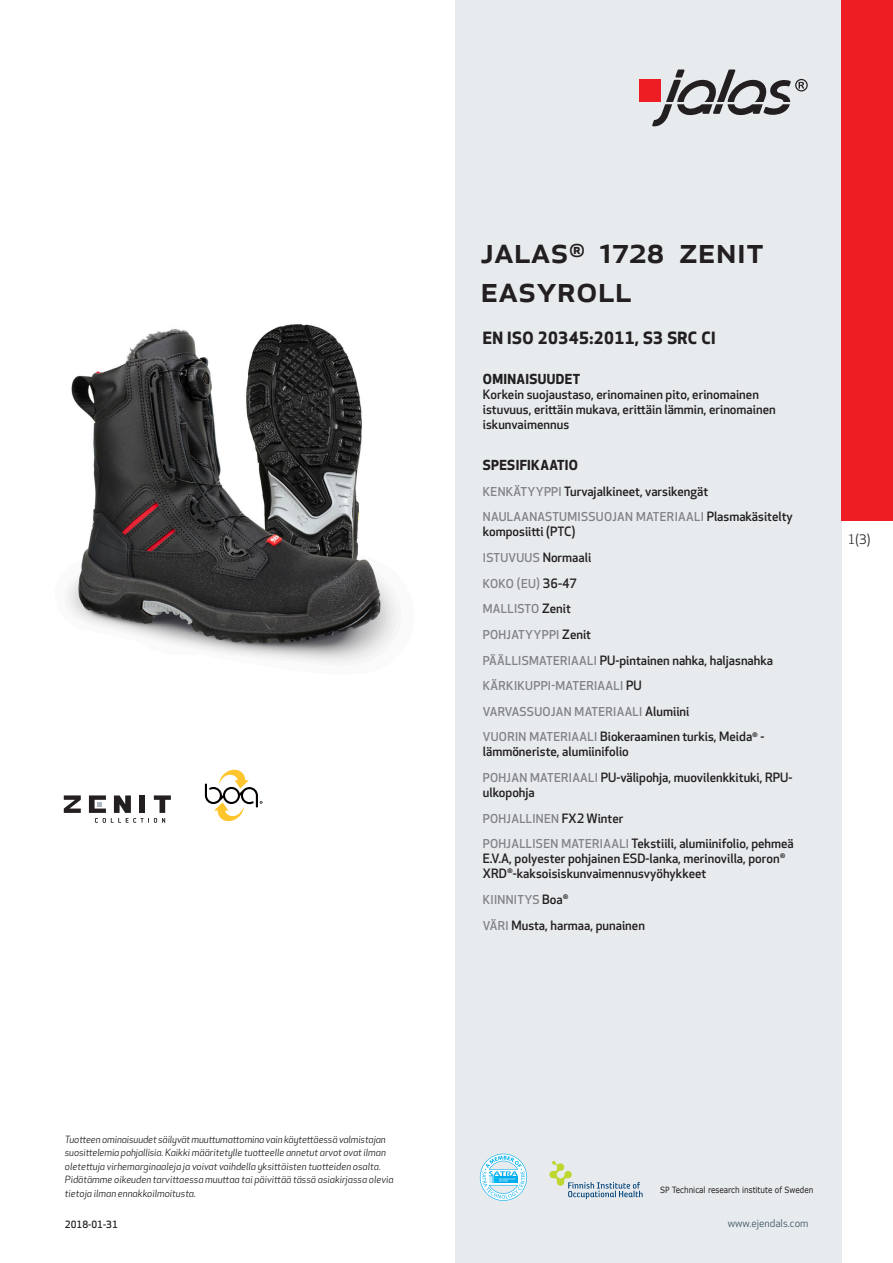
<style>
.page{position:relative;width:893px;height:1263px;background:#fff}
.page>*{position:absolute;margin:0;border:0;box-sizing:border-box;transform-origin:0 0}
.prodname{font:500 36px/39px "Apex New";color:#231f20}
.Funktion_body{font:700 16.5px "Apex New";letter-spacing:.025em;color:#231f20}
.Funktion_body-2{font:700 13.5px "Apex New";letter-spacing:.025em;color:#231f20}
.t1{font:12.75px "Apex New";color:#231f20}
.Funktion_body-3{font:500 12.6px/15px "Apex New";color:#231f20}
.Funktion_body-4{font:500 12px "Apex New";letter-spacing:.025em;color:#808285}
.t2{font:10.5px "Apex New";color:#405968}
.t3{font:italic 9.75px/13.5px "Apex New";color:#231f20}
.Sidfot_datum{font:500 9.75px "Apex New";color:#231f20}
.t4{font:8.55px "Verdana";color:#231f20;scale:.85 1}
.s1{font-size:12px;color:#808285}
.s2{font-size:12.6px;color:#231f20}
</style>
<div class="page">
<div style="left:455px;top:0;width:387px;height:1263px;background:#e8ebee"></div>
<svg style="left:549px;top:1161px;width:94px;height:38px"></svg>
<svg style="left:480px;top:1154px;width:47px;height:47px"></svg>
<div style="left:639px;top:80px;width:22px;height:22px;background:#ee1d23"></div>
<svg style="left:652px;top:70px;width:156px;height:56px"></svg>
<div style="left:842px;top:0;width:51px;height:520px;background:#ee1d23"></div>
<img style="left:68px;top:324px;width:329px;height:339px">
<svg style="left:64px;top:795px;width:17px;height:18px"></svg>
<svg style="left:89px;top:795px;width:82px;height:28px"></svg>
<svg style="left:205px;top:770px;width:58px;height:51px"></svg>
<p class="t3" style="left:65px;top:1132px;width:330px">Tuotteen ominaisuudet säilyvät muuttumattomina vain käytettäessä valmistajan suosittelemia pohjallisia. Kaikki määritetylle tuotteelle annetut arvot ovat ilman oletettuja virhemarginaaleja ja voivat vaihdella yksittäisten tuotteiden osalta.<br>Pidätämme oikeuden tarvittaessa muuttaa tai päivittää tässä asiakirjassa olevia tietoja ilman ennakkoilmoitusta.</p>
<p class="Sidfot_datum" style="left:65px;top:1218px;width:54px">2018-01-31</p>
<p class="prodname" style="left:480px;top:230px;width:285px">JALAS<sup>®</sup> 1728 Zenit<br>Easyroll</p>
<p class="Funktion_body" style="left:483px;top:326px;width:234px">EN ISO 20345:2011, S3 SRC CI</p>
<p class="Funktion_body-2" style="left:483px;top:370px;width:99px">OMINAISUUDET</p>
<p class="Funktion_body-3" style="left:483px;top:387px;width:294px">Korkein suojaustaso, erinomainen pito, erinomainen istuvuus, erittäin mukava, erittäin lämmin, erinomainen iskunvaimennus</p>
<p class="Funktion_body-2" style="left:483px;top:455px;width:97px">SPESIFIKAATIO</p>
<p class="Funktion_body-3" style="left:483px;top:483px;width:227px"><span class="s1">KENKÄTYYPPI</span> Turvajalkineet, varsikengät</p>
<p class="Funktion_body-4" style="left:483px;top:509px;width:311px">NAULAANASTUMISSUOJAN MATERIAALI <span class="s2">Plasmakäsitelty</span></p>
<p class="Funktion_body-3" style="left:483px;top:524px;width:94px">komposiitti (PTC)</p>
<p class="Funktion_body-4" style="left:483px;top:550px;width:110px">ISTUVUUS <span class="s2">Normaali</span></p>
<p class="Funktion_body-4" style="left:483px;top:575px;width:96px">KOKO (EU) <span class="s2">36-47</span></p>
<p class="Funktion_body-4" style="left:483px;top:601px;width:90px">MALLISTO <span class="s2">Zenit</span></p>
<p class="Funktion_body-4" style="left:483px;top:626px;width:110px">POHJATYYPPI <span class="s2">Zenit</span></p>
<p class="Funktion_body-3" style="left:483px;top:652px;width:292px"><span class="s1">PÄÄLLISMATERIAALI</span> PU-pintainen nahka, haljasnahka</p>
<p class="Funktion_body-4" style="left:483px;top:678px;width:160px">KÄRKIKUPPI-MATERIAALI <span class="s2">PU</span></p>
<p class="Funktion_body-4" style="left:483px;top:703px;width:208px">VARVASSUOJAN MATERIAALI <span class="s2">Alumiini</span></p>
<p class="Funktion_body-3" style="left:483px;top:729px;width:283px"><span class="s1">VUORIN MATERIAALI</span> Biokeraaminen turkis, Meida<sup>®</sup> - lämmöneriste, alumiinifolio</p>
<p class="Funktion_body-3" style="left:483px;top:770px;width:311px"><span class="s1">POHJAN MATERIAALI</span> PU-välipohja, muovilenkkituki, RPU&shy;ulkopohja</p>
<p class="Funktion_body-4" style="left:483px;top:810px;width:142px">POHJALLINEN <span class="s2">FX2 Winter</span></p>
<p class="Funktion_body-3" style="left:483px;top:836px;width:313px"><span class="s1">POHJALLISEN MATERIAALI</span> Tekstiili, alumiinifolio, pehmeä<br>E.V.A, polyester pohjainen ESD-lanka, merinovilla, poron<sup>®<br></sup>XRD<sup>®</sup>-kaksoisiskunvaimennusvyöhykkeet</p>
<p class="Funktion_body-4" style="left:483px;top:891px;width:87px">KIINNITYS <span class="s2">Boa</span><sup>®</sup></p>
<p class="Funktion_body-3" style="left:483px;top:917px;width:164px"><span class="s1">VÄRI</span> Musta, harmaa, punainen</p>
<p class="t1" style="left:848px;top:531px;width:24px">1(3)</p>
<p class="t4" style="left:660px;top:1184px;width:182px">SP Technical research institute of Sweden</p>
<p class="t2" style="left:728px;top:1217px;width:82px">www.ejendals.com</p>
</div>
